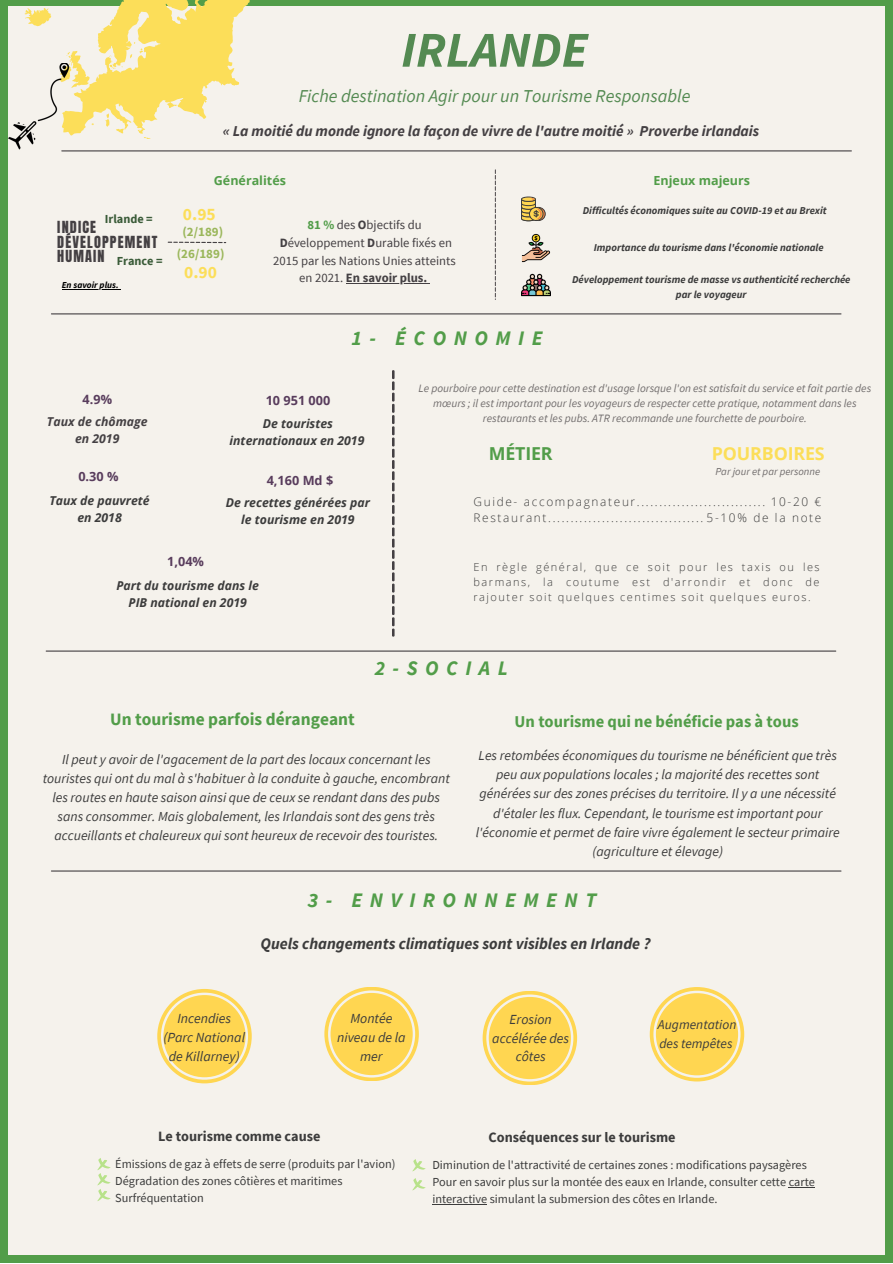
<style>
.page{position:relative;width:893px;height:1264px;background:#fff}
.page>*{position:absolute;margin:0;border:0;box-sizing:border-box;transform-origin:0 0}
.t1{font:italic 700 50.1px "Source Sans Pro";color:#548a52}
.t2{font:italic 700 20.55px "Source Sans Pro";letter-spacing:.365em;color:#529d49}
.t3{font:italic 18.15px "Source Sans Pro";color:#548a52}
.t4{font:700 17.85px "Open Sans";letter-spacing:-.01em;color:#fcde59}
.t5{font:700 17.85px "Open Sans";letter-spacing:-.01em;color:#529d49}
.t6{font:700 17.4px "Source Sans Pro";color:#529d49}
.t7{font:700 17.4px "Source Sans Pro";color:#fcde59}
.t8{font:700 16.5px "Source Sans Pro";color:#529d49}
.t9{font:italic 700 16.05px "Source Sans Pro";color:#3c3c3c}
.t10{font:italic 700 15.15px "Source Sans Pro";color:#444043}
.t11{font:700 14.25px "Source Sans Pro";color:#3c3c3c}
.t12{font:14.1px/14.4px "Anton";letter-spacing:.08em;color:#444043}
.t13{font:italic 13.95px/18.9px "Source Sans Pro";color:#3c3c3c;text-align:center}
.t14{font:italic 13.8px/19px "Source Sans Pro";color:#3c3c3c;text-align:center}
.t15{font:italic 13.5px/18.5px "Source Sans Pro";color:#3c3c3c}
.t16{font:700 13.05px "Source Sans Pro";color:#9bb75b}
.t17{font:12.75px/17.7px "Source Sans Pro";color:#444043;text-align:center}
.t18{font:700 12.75px "Open Sans";color:#583c5c}
.t19{font:700 12.6px "Open Sans";color:#529d49}
.t20{font:12.3px/17.1px "Source Sans Pro";color:#3c3c3c}
.t21{font:italic 700 12.3px/17.1px "Open Sans";color:#3c3c3c;text-align:center}
.t22{font:700 12.3px "Source Sans Pro";color:#3a5b38}
.t23{font:italic 700 12.3px/17.1px "Open Sans";color:#444043;text-align:center}
.t24{font:300 11.85px/16.5px "Open Sans";letter-spacing:.14em;color:#3c3c3c}
.t25{font:italic 11.25px/15px "Source Sans Pro";color:#726e6e;text-align:center}
.t26{font:300 10.95px/15.1px "Open Sans";letter-spacing:.14em;color:#3c3c3c;text-align:justify}
.t27{font:italic 10.65px "Source Sans Pro";color:#726e6e}
.t28{font:italic 700 10.5px/14.4px "Source Sans Pro";color:#3c3c3c;text-align:center}
.t29{font:italic 700 9.15px "Source Sans Pro";color:#000}
.s1{font-weight:700;color:#529d49}
.s2{font-weight:700}
</style>
<div class="page">
<div style="left:0;top:0;width:892px;height:1262px;background:#529d49"></div>
<div style="left:8px;top:6px;width:876px;height:1248px;background:#f5f2ec"></div>
<svg style="left:24px;top:0;width:226px;height:139px"></svg>
<svg style="left:521px;top:196px;width:24px;height:25px"></svg>
<img style="left:521px;top:273px;width:29px;height:24px">
<img style="left:521px;top:234px;width:29px;height:29px">
<svg style="left:157px;top:989px;width:95px;height:94px"></svg>
<div style="left:163px;top:995px;width:82px;height:82px;background:#ffd651;border-radius:50%"></div>
<svg style="left:324px;top:987px;width:95px;height:93px"></svg>
<div style="left:330px;top:992px;width:82px;height:83px;background:#ffd651;border-radius:50%"></div>
<svg style="left:482px;top:991px;width:95px;height:93px"></svg>
<div style="left:488px;top:996px;width:83px;height:83px;background:#ffd651;border-radius:50%"></div>
<svg style="left:649px;top:987px;width:95px;height:94px"></svg>
<div style="left:655px;top:993px;width:83px;height:82px;background:#ffd651;border-radius:50%"></div>
<svg style="left:168px;top:242px;width:58px;height:1px"></svg>
<svg style="left:97px;top:1158px;width:14px;height:43px"></svg>
<svg style="left:412px;top:1159px;width:14px;height:12px"></svg>
<hr style="left:62px;top:150px;width:789px;height:1px;background:#444043">
<svg style="left:392px;top:370px;width:2px;height:266px"></svg>
<img style="left:8px;top:63px;width:71px;height:88px">
<hr style="left:432px;top:1203px;width:55px;height:1px;background:#3c3c3c">
<hr style="left:346px;top:283px;width:81px;height:1px;background:#444043">
<svg style="left:495px;top:169px;width:1px;height:131px"></svg>
<svg style="left:412px;top:1178px;width:14px;height:12px"></svg>
<hr style="left:62px;top:289px;width:57px;height:1px;background:#000">
<hr style="left:51px;top:313px;width:789px;height:1px;background:#444043">
<hr style="left:46px;top:650px;width:789px;height:1px;background:#444043">
<hr style="left:51px;top:870px;width:789px;height:1px;background:#444043">
<p class="t22" style="left:105px;top:211px;width:49px">Irlande =</p>
<p class="t12" style="left:57px;top:220px;width:101px">INDICE<br>DÉVELOPPEMENT</p>
<p class="t22" style="left:57px;top:253px;width:107px"><sup>HUMAIN</sup> France =</p>
<p class="t29" style="left:62px;top:279px;width:58px">En savoir plus.</p>
<h1 class="t1" style="left:401px;top:17px;width:188px">IRLANDE</h1>
<h3 class="t3" style="left:298px;top:84px;width:393px">Fiche destination Agir pour un Tourisme Responsable</h3>
<p class="t10" style="left:223px;top:121px;width:538px">« La moitié du monde ignore la façon de vivre de l'autre moitié » Proverbe irlandais</p>
<p class="t19" style="left:653px;top:172px;width:98px">Enjeux majeurs</p>
<p class="t28" style="left:582px;top:203px;width:245px">Difficultés économiques suite au COVID-19 et au Brexit</p>
<p class="t19" style="left:214px;top:172px;width:74px">Généralités</p>
<p class="t7" style="left:183px;top:203px;width:34px">0.95</p>
<p class="t17" style="left:273px;top:216px;width:184px"><span class="s1">81 %</span> des <span class="s2">O</span>bjectifs du<br><span class="s2">D</span>éveloppement <span class="s2">D</span>urable fixés en<br>2015 par les Nations Unies atteints en 2021. <span class="s2">En savoir plus.</span></p>
<p class="t16" style="left:182px;top:223px;width:42px">(2/189)</p>
<p class="t28" style="left:593px;top:240px;width:231px">Importance du tourisme dans l'économie nationale</p>
<p class="t16" style="left:177px;top:245px;width:49px">(26/189)</p>
<p class="t7" style="left:184px;top:261px;width:34px">0.90</p>
<p class="t28" style="left:572px;top:272px;width:280px">Développement tourisme de masse vs authenticité recherchée par le voyageur</p>
<h2 class="t2" style="left:351px;top:324px;width:193px">1- ÉCONOMIE</h2>
<p class="t18" style="left:82px;top:390px;width:31px;rotate:-1deg">4.9%</p>
<p class="t18" style="left:266px;top:391px;width:66px">10 951 000</p>
<p class="t23" style="left:47px;top:413px;width:102px">Taux de chômage en 2019</p>
<p class="t21" style="left:229px;top:415px;width:136px">De touristes internationaux en 2019</p>
<p class="t18" style="left:78px;top:468px;width:42px">0.30 %</p>
<p class="t21" style="left:49px;top:492px;width:102px">Taux de pauvreté en 2018</p>
<p class="t18" style="left:267px;top:471px;width:68px">4,160 Md $</p>
<p class="t21" style="left:226px;top:493px;width:146px">De recettes générées par le tourisme en 2019</p>
<p class="t18" style="left:167px;top:552px;width:38px">1,04%</p>
<p class="t21" style="left:116px;top:576px;width:144px">Part du tourisme dans le<br>PIB national en 2019</p>
<p class="t25" style="left:418px;top:380px;width:454px">Le pourboire pour cette destination est d'usage lorsque l'on est satisfait du service et fait partie des mœurs ; il est important pour les voyageurs de respecter cette pratique, notamment dans les restaurants et les pubs. ATR recommande une fourchette de pourboire.</p>
<p class="t5" style="left:488px;top:441px;width:65px">MÉTIER</p>
<p class="t4" style="left:711px;top:441px;width:114px">POURBOIRES</p>
<p class="t27" style="left:715px;top:465px;width:106px">Par jour et par personne</p>
<p class="t24" style="left:473px;top:492px;width:349px">Guide- accompagnateur.............................<br>Restaurant...................................5-10% de la note</p>
<p class="t26" style="left:473px;top:558px;width:348px">En règle général, que ce soit pour les taxis ou les barmans, la coutume est d'arrondir et donc de rajouter soit quelques centimes soit quelques euros.</p>
<p class="t24" style="left:770px;top:492px;width:52px">10-20 €</p>
<h2 class="t2" style="left:374px;top:655px;width:135px">2-SOCIAL</h2>
<p class="t6" style="left:110px;top:708px;width:246px">Un tourisme parfois dérangeant</p>
<p class="t8" style="left:514px;top:711px;width:285px">Un tourisme qui ne bénéficie pas à tous</p>
<p class="t14" style="left:475px;top:745px;width:365px">Les retombées économiques du tourisme ne bénéficient que très peu aux populations locales ; la majorité des recettes sont générées sur des zones précises du territoire. Il y a une nécessité d'étaler les flux. Cependant, le tourisme est important pour l'économie et permet de faire vivre également le secteur primaire (agriculture et élevage)</p>
<h2 class="t2" style="left:308px;top:886px;width:290px">3- ENVIRONNEMENT</h2>
<p class="t9" style="left:260px;top:933px;width:391px">Quels changements climatiques sont visibles en Irlande ?</p>
<p class="t14" style="left:43px;top:749px;width:408px">Il peut y avoir de l'agacement de la part des locaux concernant les touristes qui ont du mal à s'habituer à la conduite à gauche, encombrant les routes en haute saison ainsi que de ceux se rendant dans des pubs sans consommer. Mais globalement, les Irlandais sont des gens très accueillants et chaleureux qui sont heureux de recevoir des touristes.</p>
<p class="t13" style="left:337px;top:1008px;width:70px">Montée niveau de la mer</p>
<p class="t13" style="left:163px;top:1008px;width:83px">Incendies (Parc National de Killarney)</p>
<p class="t15" style="left:658px;top:1015px;width:80px">Augmentation des tempêtes</p>
<p class="t13" style="left:492px;top:1009px;width:78px">Erosion accélérée des côtes</p>
<p class="t11" style="left:158px;top:1127px;width:164px">Le tourisme comme cause</p>
<p class="t11" style="left:488px;top:1127px;width:188px">Conséquences sur le tourisme</p>
<p class="t20" style="left:115px;top:1155px;width:282px">Émissions de gaz à effets de serre (produits par l'avion)<br>Dégradation des zones côtières et maritimes<br>Surfréquentation</p>
<p class="t20" style="left:432px;top:1155px;width:384px">Diminution de l'attractivité de certaines zones : modifications paysagères<br>Pour en savoir plus sur la montée des eaux en Irlande, consulter cette carte interactive simulant la submersion des côtes en Irlande.</p>
</div>
